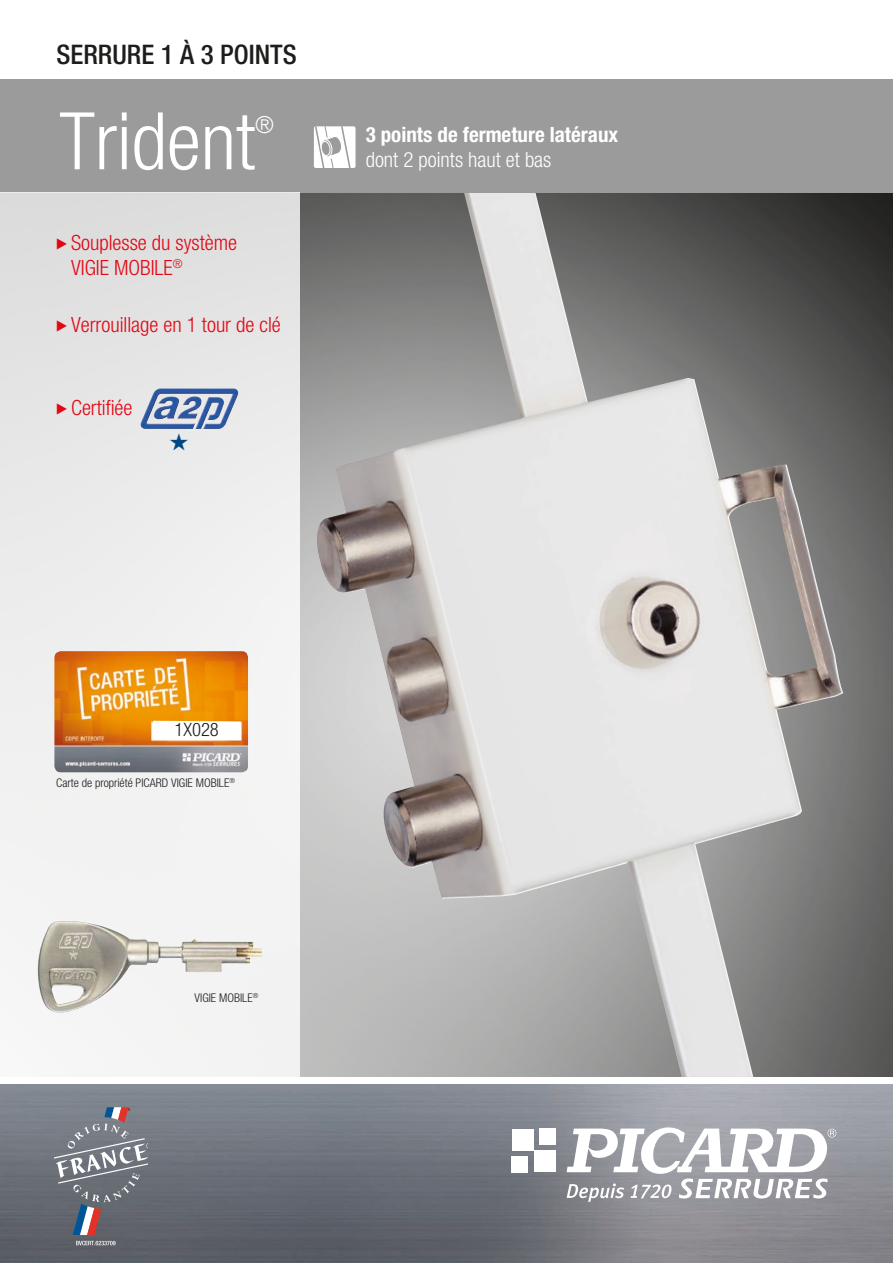
<style>
.page{position:relative;width:893px;height:1263px;background:#fff}
.page>*{position:absolute;margin:0;border:0;box-sizing:border-box;transform-origin:0 0}
.t1{font:300 condensed 79.5px "Helvetica Neue";color:#fff}
.t2{font:500 condensed 27px "Helvetica Neue";color:#1d1d1b}
.t3{font:300 condensed 23.55px "Helvetica Neue";color:#fff}
.t4{font:300 condensed 21px/25.2px "Helvetica Neue";color:#e30614}
.t5{font:700 condensed 21px "Helvetica Neue";color:#fff}
.t6{font:300 condensed 21px "Helvetica Neue";color:#fff}
.t7{font:300 condensed 18.6px "Helvetica Neue";letter-spacing:-.01em;color:#1d1d1b}
.t8{font:300 condensed 12px "Helvetica Neue";color:#1d1d1b}
.s1{font-family:"The Sans Black Caps";font-weight:400;font-stretch:normal}
</style>
<div class="page">
<img style="left:300px;top:192px;width:593px;height:885px">
<img style="left:310px;top:192px;width:533px;height:885px">
<img style="left:0;top:1084px;width:893px;height:179px">
<div style="left:512px;top:1128px;width:22px;height:22px;background:#fff"></div>
<div style="left:540px;top:1128px;width:16px;height:16px;background:#fff"></div>
<div style="left:512px;top:1156px;width:16px;height:16px;background:#fff"></div>
<div style="left:534px;top:1150px;width:21px;height:22px;background:#fff"></div>
<svg style="left:567px;top:1127px;width:269px;height:75px"></svg>
<div style="left:0;top:79px;width:893px;height:113px;background:#9b9b9b"></div>
<div style="left:0;top:192px;width:300px;height:885px;background:linear-gradient(to bottom,#e1e1e1,#f9f9f9)"></div>
<img style="left:54px;top:651px;width:194px;height:121px">
<svg style="left:153px;top:721px;width:88px;height:18px"></svg>
<img style="left:140px;top:388px;width:98px;height:41px">
<div style="left:314px;top:126px;width:42px;height:42px;background:#fff;border-radius:2px"></div>
<svg style="left:314px;top:126px;width:39px;height:42px"></svg>
<img style="left:37px;top:921px;width:225px;height:92px">
<svg style="left:54px;top:1107px;width:94px;height:128px;background:#7d7f87"></svg>
<svg style="left:76px;top:1241px;width:40px;height:4px"></svg>
<svg style="left:170px;top:433px;width:18px;height:17px"></svg>
<p class="t2" style="left:56px;top:38px;width:242px">SERRURE 1 À 3 POINTS</p>
<h1 class="t1" style="left:60px;top:96px;width:197px">Trident</h1>
<p class="t3" style="left:255px;top:111px;width:20px">®</p>
<p class="t4" style="left:71px;top:230px;width:167px;text-indent:-15px"><span class="s1">&gt;</span> Souplesse du système<br>VIGIE MOBILE<sup>®</sup></p>
<p class="t4" style="left:56px;top:312px;width:226px"><span class="s1">&gt;</span> Verrouillage en 1 tour de clé</p>
<p class="t4" style="left:56px;top:394px;width:78px"><span class="s1">&gt;</span> Certifiée</p>
<p class="t5" style="left:366px;top:122px;width:254px">3 points de fermeture latéraux</p>
<p class="t6" style="left:366px;top:148px;width:187px">dont 2 points haut et bas</p>
<p class="t7" style="left:175px;top:719px;width:46px">1X028</p>
<p class="t8" style="left:56px;top:775px;width:180px">Carte de propriété PICARD VIGIE MOBILE<sup>®</sup></p>
<p class="t8" style="left:195px;top:991px;width:65px">VIGIE MOBILE<sup>®</sup></p>
</div>
